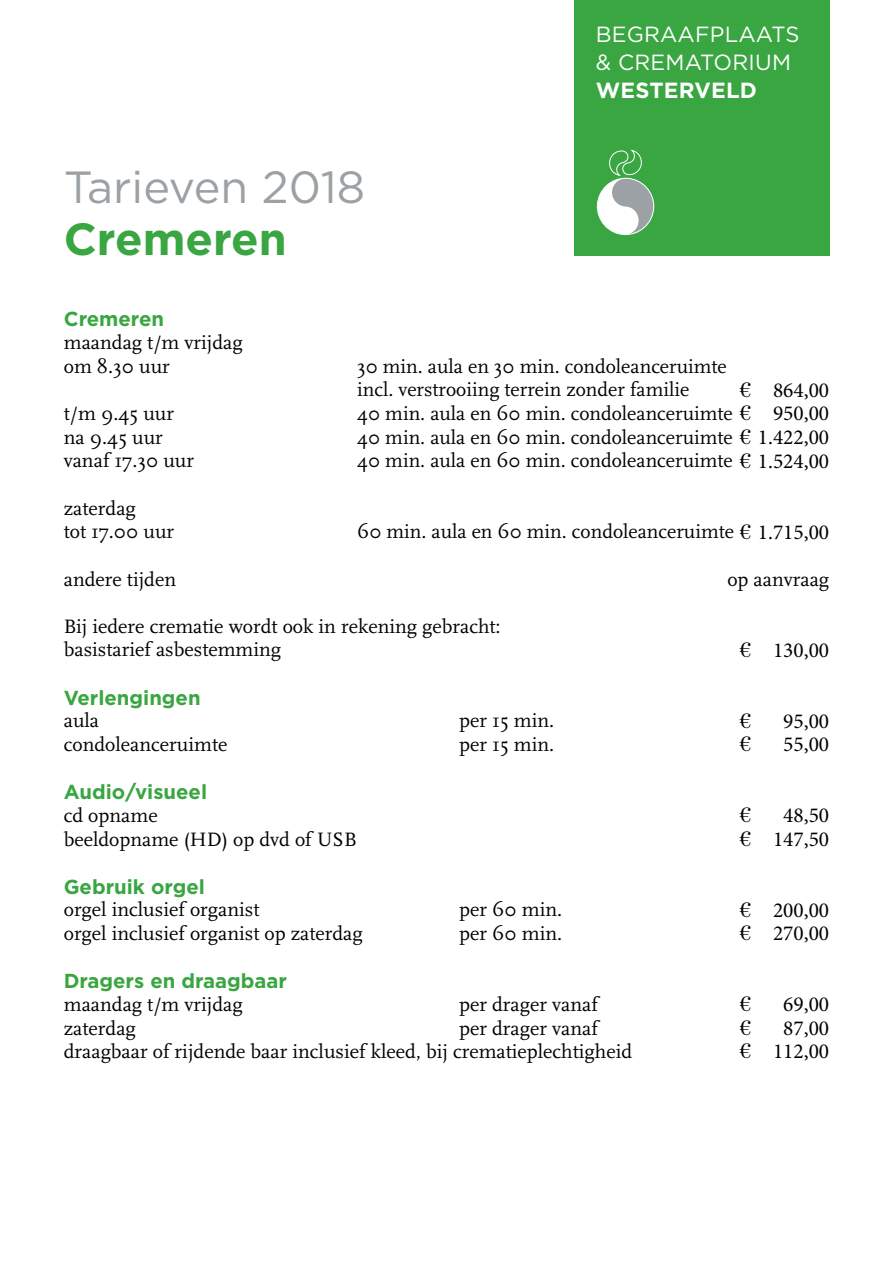
<style>
.page{position:relative;width:893px;height:1276px;background:#fff}
.page>*{position:absolute;margin:0;border:0;box-sizing:border-box;transform-origin:0 0}
.t1{font:45px "Gotham HTF";color:#9ba1a5}
.t2{font:700 45px "Gotham HTF";color:#39a642}
.t3{font:22.05px/28.3px "Gotham HTF";letter-spacing:.01em;color:#fff}
.t4{font:700 22.05px "Gotham HTF";letter-spacing:.01em;color:#fff}
.t5{font:21.38px "Minion Pro";color:#000}
.t6{font:20.25px/23.6px "Scala";color:#000}
.t7{font:700 20.25px "Gotham HTF";color:#39a642}
.t8{font:20.25px "Linotype Euro Font Ato F";color:#000}
.s1{font-family:"Linotype Euro Font Ato F";font-size:20.25px}
.s2{font-family:"Linotype Euro Font Ato F"}
.s3{font-family:"Minion Pro";font-size:21.38px}
</style>
<div class="page">
<div style="left:574px;top:0;width:255px;height:255px;background:#39a642"></div>
<svg style="left:597px;top:149px;width:58px;height:86px"></svg>
<h1 class="t1" style="left:64px;top:163px;width:303px">Tarieven 2018</h1>
<h1 class="t2" style="left:64px;top:213px;width:225px">Cremeren</h1>
<p class="t3" style="left:596px;top:19px;width:205px">BEGRAAFPLAATS &amp; CREMATORIUM</p>
<p class="t4" style="left:596px;top:78px;width:163px">WESTERVELD</p>
<p class="t7" style="left:64px;top:307px;width:102px">Cremeren</p>
<p class="t6" style="left:64px;top:331px;width:180px">maandag t/m vrijdag om 8.30 uur</p>
<p class="t6" style="left:357px;top:355px;width:371px">30 min. aula en 30 min. condoleanceruimte incl. verstrooiing terrein zonder familie</p>
<p class="t5" style="left:740px;top:377px;width:91px"><span class="s1">h</span> 864,00</p>
<p class="t6" style="left:64px;top:402px;width:112px">t/m 9.45 uur</p>
<p class="t6" style="left:357px;top:402px;width:473px">40 min. aula en 60 min. condoleanceruimte <span class="s2">h</span> <span class="s3">950,00</span></p>
<p class="t6" style="left:64px;top:426px;width:101px">na 9.45 uur</p>
<p class="t6" style="left:357px;top:426px;width:473px">40 min. aula en 60 min. condoleanceruimte <span class="s2">h</span> <span class="s3">1.422,00</span></p>
<p class="t6" style="left:64px;top:449px;width:132px">vanaf 17.30 uur</p>
<p class="t6" style="left:357px;top:449px;width:473px">40 min. aula en 60 min. condoleanceruimte <span class="s2">h</span> <span class="s3">1.524,00</span></p>
<p class="t6" style="left:64px;top:496px;width:112px">zaterdag<br>tot 17.00 uur</p>
<p class="t6" style="left:357px;top:520px;width:473px">60 min. aula en 60 min. condoleanceruimte <span class="s2">h</span> <span class="s3">1.715,00</span></p>
<p class="t6" style="left:64px;top:567px;width:114px">andere tijden</p>
<p class="t6" style="left:727px;top:567px;width:103px">op aanvraag</p>
<p class="t6" style="left:64px;top:615px;width:438px">Bij iedere crematie wordt ook in rekening gebracht: basistarief asbestemming</p>
<p class="t5" style="left:740px;top:637px;width:91px"><span class="s1">h</span> 130,00</p>
<p class="t7" style="left:64px;top:685px;width:138px">Verlengingen</p>
<p class="t6" style="left:64px;top:709px;width:37px">aula</p>
<p class="t6" style="left:459px;top:709px;width:96px">per 15 min.</p>
<p class="t8" style="left:740px;top:709px;width:13px">h</p>
<p class="t5" style="left:783px;top:708px;width:47px">95,00</p>
<p class="t6" style="left:64px;top:733px;width:165px">condoleanceruimte</p>
<p class="t6" style="left:459px;top:733px;width:96px">per 15 min.</p>
<p class="t8" style="left:740px;top:732px;width:13px">h</p>
<p class="t5" style="left:783px;top:731px;width:47px">55,00</p>
<p class="t7" style="left:64px;top:780px;width:145px">Audio/visueel</p>
<p class="t6" style="left:64px;top:804px;width:95px">cd opname</p>
<p class="t8" style="left:740px;top:803px;width:13px">h</p>
<p class="t5" style="left:783px;top:802px;width:47px">48,50</p>
<p class="t6" style="left:64px;top:827px;width:295px">beeldopname (HD) op dvd of USB</p>
<p class="t5" style="left:740px;top:826px;width:91px"><span class="s1">h</span> 147,50</p>
<p class="t7" style="left:64px;top:874px;width:143px">Gebruik orgel</p>
<p class="t6" style="left:64px;top:898px;width:197px">orgel inclusief organist</p>
<p class="t6" style="left:459px;top:898px;width:104px">per 60 min.</p>
<p class="t5" style="left:740px;top:897px;width:91px"><span class="s1">h</span> 200,00</p>
<p class="t6" style="left:64px;top:922px;width:300px">orgel inclusief organist op zaterdag</p>
<p class="t6" style="left:459px;top:922px;width:104px">per 60 min.</p>
<p class="t5" style="left:740px;top:920px;width:91px"><span class="s1">h</span> 270,00</p>
<p class="t7" style="left:64px;top:969px;width:225px">Dragers en draagbaar</p>
<p class="t6" style="left:64px;top:993px;width:180px">maandag t/m vrijdag</p>
<p class="t6" style="left:459px;top:993px;width:140px">per drager vanaf</p>
<p class="t8" style="left:740px;top:992px;width:13px">h</p>
<p class="t5" style="left:783px;top:991px;width:47px">69,00</p>
<p class="t6" style="left:64px;top:1016px;width:74px">zaterdag</p>
<p class="t6" style="left:459px;top:1016px;width:140px">per drager vanaf</p>
<p class="t8" style="left:740px;top:1016px;width:13px">h</p>
<p class="t5" style="left:783px;top:1015px;width:47px">87,00</p>
<p class="t6" style="left:64px;top:1040px;width:570px">draagbaar of rijdende baar inclusief kleed, bij crematieplechtigheid</p>
<p class="t5" style="left:740px;top:1039px;width:91px"><span class="s1">h</span> 112,00</p>
</div>
